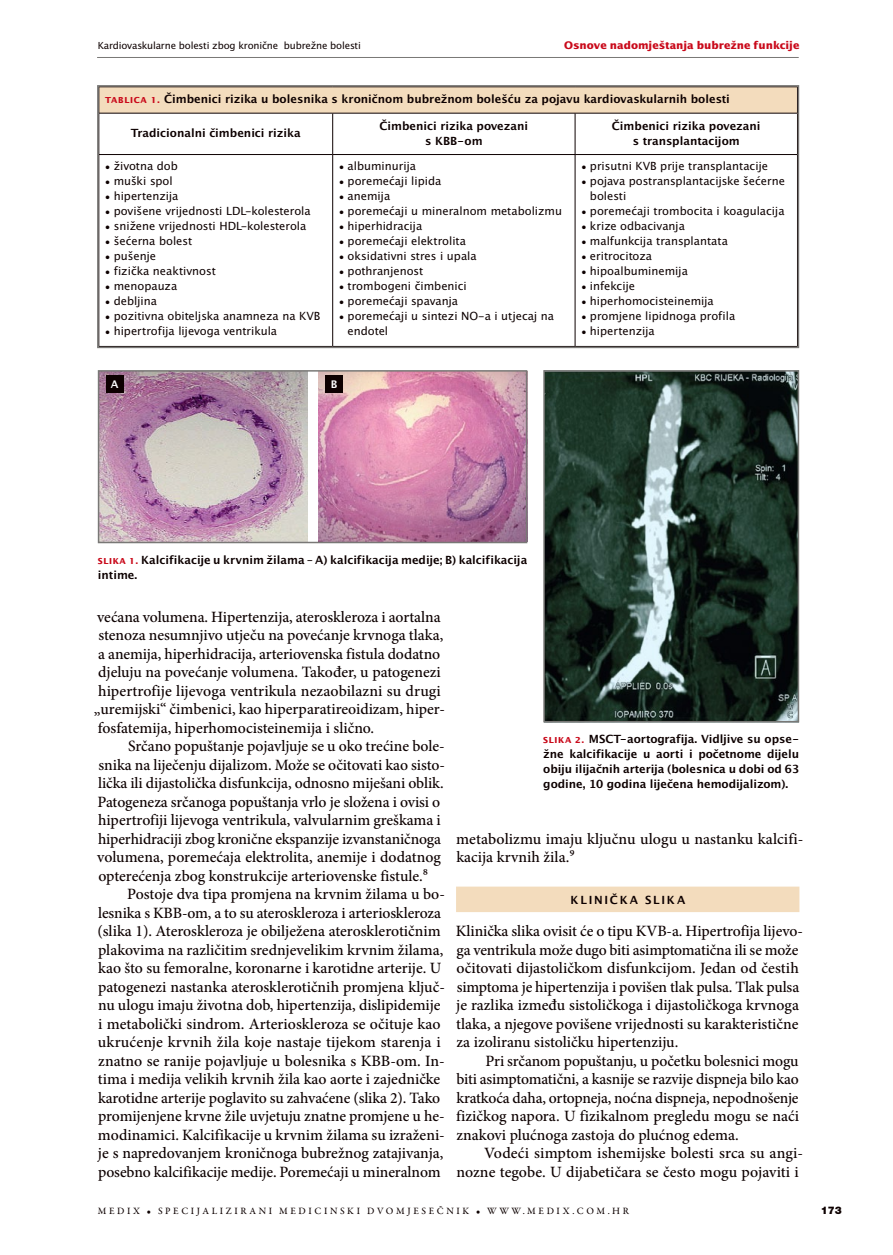
<style>
.page{position:relative;width:893px;height:1255px;background:#fff}
.page>*{position:absolute;margin:0;border:0;box-sizing:border-box;transform-origin:0 0}
.t1{font:500 15.75px/18.5px "Minion Pro";letter-spacing:-.005em;color:#0d0000}
.t2{font:11.25px/15px "Lucida San Rom";color:#0d0000}
.t3{font:11.25px/15px "Lucida San Dem";color:#0d0000}
.t4{font:700 10.5px "Lucida San";color:#c9091a}
.t5{font:900 10.5px "Helvetica Neue LT Pro";color:#0d0000}
.t6{font:10.5px "Lucida San Dem";color:#fff}
.t7{font:500 9.75px "Garamond Premr Pro";letter-spacing:.27em;color:#0d0000}
.t8{font:9.75px "Lucida San Rom";letter-spacing:-.015em;color:#0d0000}
.t9{font:700 8.25px "Lucida San";color:#c9091a}
.s1{font-family:"Lucida San";font-weight:700;font-size:8.25px;color:#c9091a}
.s2{font-size:8.25px}
</style>
<div class="page">
<hr style="left:97px;top:57px;width:702px;height:1px;background:#797876">
<img style="left:546px;top:373px;width:250px;height:346px">
<div style="left:543px;top:370px;width:256px;height:352px;border:2px solid #797876"></div>
<div style="left:456px;top:886px;width:343px;height:26px;background:#f3dcbd"></div>
<div style="left:99px;top:87px;width:698px;height:26px;background:#f3dcbd"></div>
<hr style="left:332px;top:113px;width:1px;height:41px;background:#0d0000">
<hr style="left:575px;top:113px;width:1px;height:41px;background:#0d0000">
<hr style="left:99px;top:154px;width:234px;height:1px;background:#0d0000">
<hr style="left:333px;top:154px;width:242px;height:1px;background:#0d0000">
<hr style="left:332px;top:155px;width:1px;height:191px;background:#0d0000">
<hr style="left:575px;top:154px;width:223px;height:1px;background:#0d0000">
<hr style="left:575px;top:155px;width:1px;height:191px;background:#0d0000">
<hr style="left:99px;top:113px;width:234px;height:1px;background:#0d0000">
<hr style="left:333px;top:113px;width:242px;height:1px;background:#0d0000">
<hr style="left:575px;top:113px;width:223px;height:1px;background:#0d0000">
<div style="left:97px;top:85px;width:702px;height:263px;border:2px solid #797876"></div>
<img style="left:101px;top:373px;width:207px;height:167px">
<img style="left:319px;top:373px;width:205px;height:167px">
<div style="left:98px;top:370px;width:429px;height:173px;border:2px solid #797876"></div>
<div style="left:106px;top:375px;width:17px;height:17px;background:#0d0000"></div>
<div style="left:326px;top:375px;width:17px;height:17px;background:#0d0000"></div>
<p class="t8" style="left:98px;top:39px;width:265px">Kardiovaskularne bolesti zbog kronične bubrežne bolesti</p>
<p class="t4" style="left:564px;top:38px;width:237px">Osnove nadomještanja bubrežne funkcije</p>
<p class="t3" style="left:105px;top:93px;width:626px"><span class="s1">Ta bli ca 1.</span> Čimbenici rizika u bolesnika s kroničnom bubrežnom bolešću za pojavu kardiovaskularnih bolesti</p>
<p class="t3" style="left:131px;top:126px;width:171px">Tradicionalni čimbenici rizika</p>
<p class="t3" style="left:380px;top:119px;width:150px;text-align:center">Čimbenici rizika povezani s KBB-om</p>
<p class="t3" style="left:612px;top:119px;width:150px;text-align:center">Čimbenici rizika povezani s transplantacijom</p>
<p class="t2" style="left:105px;top:159px;width:74px"><span class="s2">•</span> životna dob</p>
<p class="t2" style="left:105px;top:174px;width:69px"><span class="s2">•</span> muški spol</p>
<p class="t2" style="left:105px;top:189px;width:75px"><span class="s2">•</span> hipertenzija</p>
<p class="t2" style="left:105px;top:204px;width:207px"><span class="s2">•</span> povišene vrijednosti LDL-kolesterola</p>
<p class="t2" style="left:105px;top:219px;width:203px"><span class="s2">•</span> snižene vrijednosti HDL-kolesterola</p>
<p class="t2" style="left:105px;top:234px;width:89px"><span class="s2">•</span> šećerna bolest</p>
<p class="t2" style="left:105px;top:249px;width:52px"><span class="s2">•</span> pušenje</p>
<p class="t2" style="left:105px;top:264px;width:112px"><span class="s2">•</span> fizička neaktivnost</p>
<p class="t2" style="left:105px;top:279px;width:74px"><span class="s2">•</span> menopauza</p>
<p class="t2" style="left:105px;top:294px;width:53px"><span class="s2">•</span> debljina</p>
<p class="t2" style="left:105px;top:309px;width:217px"><span class="s2">•</span> pozitivna obiteljska anamneza na KVB</p>
<p class="t2" style="left:105px;top:324px;width:173px"><span class="s2">•</span> hipertrofija lijevoga ventrikula</p>
<p class="t2" style="left:339px;top:159px;width:78px"><span class="s2">•</span> albuminurija</p>
<p class="t2" style="left:339px;top:174px;width:104px"><span class="s2">•</span> poremećaji lipida</p>
<p class="t2" style="left:339px;top:189px;width:53px"><span class="s2">•</span> anemija</p>
<p class="t2" style="left:339px;top:204px;width:225px"><span class="s2">•</span> poremećaji u mineralnom metabolizmu</p>
<p class="t2" style="left:339px;top:219px;width:85px"><span class="s2">•</span> hiperhidracija</p>
<p class="t2" style="left:339px;top:234px;width:128px"><span class="s2">•</span> poremećaji elektrolita</p>
<p class="t2" style="left:339px;top:249px;width:139px"><span class="s2">•</span> oksidativni stres i upala</p>
<p class="t2" style="left:339px;top:264px;width:86px"><span class="s2">•</span> pothranjenost</p>
<p class="t2" style="left:339px;top:279px;width:129px"><span class="s2">•</span> trombogeni čimbenici</p>
<p class="t2" style="left:339px;top:294px;width:120px"><span class="s2">•</span> poremećaji spavanja</p>
<p class="t2" style="left:348px;top:309px;width:208px;text-indent:-9px"><span class="s2">•</span> poremećaji u sintezi NO-a i utjecaj na endotel</p>
<p class="t2" style="left:581px;top:159px;width:188px"><span class="s2">•</span> prisutni KVB prije transplantacije</p>
<p class="t2" style="left:590px;top:174px;width:197px;text-indent:-9px"><span class="s2">•</span> pojava postransplantacijske šećerne bolesti</p>
<p class="t2" style="left:581px;top:204px;width:205px"><span class="s2">•</span> poremećaji trombocita i koagulacija</p>
<p class="t2" style="left:581px;top:219px;width:105px"><span class="s2">•</span> krize odbacivanja</p>
<p class="t2" style="left:581px;top:234px;width:148px"><span class="s2">•</span> malfunkcija transplantata</p>
<p class="t2" style="left:581px;top:249px;width:72px"><span class="s2">•</span> eritrocitoza</p>
<p class="t2" style="left:581px;top:264px;width:108px"><span class="s2">•</span> hipoalbuminemija</p>
<p class="t2" style="left:581px;top:279px;width:55px"><span class="s2">•</span> infekcije</p>
<p class="t2" style="left:581px;top:294px;width:134px"><span class="s2">•</span> hiperhomocisteinemija</p>
<p class="t2" style="left:581px;top:309px;width:155px"><span class="s2">•</span> promjene lipidnoga profila</p>
<p class="t2" style="left:581px;top:324px;width:75px"><span class="s2">•</span> hipertenzija</p>
<p class="t6" style="left:111px;top:377px;width:9px">A</p>
<p class="t6" style="left:331px;top:377px;width:8px">B</p>
<p class="t3" style="left:98px;top:553px;width:431px;text-indent:31px"><span class="s1">1.</span> Kalcifikacije u krvnim žilama – A) kalcifikacija medije; B) kalcifikacija intime.</p>
<p class="t9" style="left:98px;top:555px;width:13px">Slika</p>
<p class="t1" style="left:94px;top:607px;width:353px">većana volumena. Hipertenzija, ateroskleroza i aortalna stenoza nesumnjivo utječu na povećanje krvnoga tlaka, a anemija, hiperhidracija, arteriovenska fistula dodatno djeluju na povećanje volumena. Također, u patogenezi hipertrofije lijevoga ventrikula nezaobilazni su drugi „uremijski“ čimbenici, kao hiperparatireoidizam, hiper&shy;fosfatemija, hiperhomocisteinemija i slično.</p>
<p class="t1" style="left:97px;top:737px;width:349px;text-indent:31px">Srčano popuštanje pojavljuje se u oko trećine bole&shy;snika na liječenju dijalizom. Može se očitovati kao sisto&shy;lička ili dijastolička disfunkcija, odnosno miješani oblik.<br>Patogeneza srčanoga popuštanja vrlo je složena i ovisi o hipertrofiji lijevoga ventrikula, valvularnim greškama i hiperhidraciji zbog kronične ekspanzije izvanstaničnoga volumena, poremećaja elektrolita, anemije i dodatnog opterećenja zbog konstrukcije arteriovenske fistule.8</p>
<p class="t1" style="left:97px;top:885px;width:349px;text-indent:30px">Postoje dva tipa promjena na krvnim žilama u bo&shy;lesnika s KBB-om, a to su ateroskleroza i arterioskleroza (slika 1). Ateroskleroza je obilježena aterosklerotičnim plakovima na različitim srednjevelikim krvnim žilama, kao što su femoralne, koronarne i karotidne arterije. U patogenezi nastanka aterosklerotičnih promjena ključ&shy;nu ulogu imaju životna dob, hipertenzija, dislipidemije i metabolički sindrom. Arterioskleroza se očituje kao ukrućenje krvnih žila koje nastaje tijekom starenja i znatno se ranije pojavljuje u bolesnika s KBB-om. In&shy;tima i medija velikih krvnih žila kao aorte i zajedničke karotidne arterije poglavito su zahvaćene (slika 2). Tako promijenjene krvne žile uvjetuju znatne promjene u he&shy;modinamici. Kalcifikacije u krvnim žilama su izraženi&shy;je s napredovanjem kroničnoga bubrežnog zatajivanja, posebno kalcifikacije medije. Poremećaji u mineralnom</p>
<p class="t3" style="left:543px;top:732px;width:257px;text-indent:32px"><span class="s1">2.</span> MSCT-aortografija. Vidljive su opse&shy;žne kalcifikacije u aorti i početnome dijelu obiju ilijačnih arterija (bolesnica u dobi od 63 godine, 10 godina liječena hemodijalizom).</p>
<p class="t9" style="left:543px;top:734px;width:12px">Slika</p>
<p class="t1" style="left:456px;top:829px;width:349px">metabolizmu imaju ključnu ulogu u nastanku kalcifi&shy;kacija krvnih žila.9</p>
<p class="t3" style="left:571px;top:893px;width:19px">Klinička</p>
<p class="t3" style="left:645px;top:893px;width:9px">slika</p>
<p class="t1" style="left:456px;top:922px;width:349px">Klinička slika ovisit će o tipu KVB-a. Hipertrofija lijevo&shy;ga ventrikula može dugo biti asimptomatična ili se može očitovati dijastoličkom disfunkcijom. Jedan od čestih simptoma je hipertenzija i povišen tlak pulsa. Tlak pulsa je razlika između sistoličkoga i dijastoličkoga krvnoga tlaka, a njegove povišene vrijednosti su karakteristične za izoliranu sistoličku hipertenziju.</p>
<p class="t1" style="left:456px;top:1051px;width:344px;text-align:justify;text-indent:29px">Pri srčanom popuštanju, u početku bolesnici mogu biti asimptomatični, a kasnije se razvije dispneja bilo kao kratkoća daha, ortopneja, noćna dispneja, nepodnošenje fizičkog napora. U fizikalnom pregledu mogu se naći znakovi plućnoga zastoja do plućnog edema.</p>
<p class="t1" style="left:456px;top:1144px;width:348px;text-align:right">Vodeći simptom ishemijske bolesti srca su angi&shy;nozne tegobe. U dijabetičara se često mogu pojaviti i</p>
<p class="t7" style="left:98px;top:1204px;width:533px">MEDIX • SPECIJALIZIRANI MEDICINSKI DVOMJESEčNIK • WWW.MEDIX.COM.HR</p>
<p class="t5" style="left:821px;top:1203px;width:23px">173</p>
</div>
